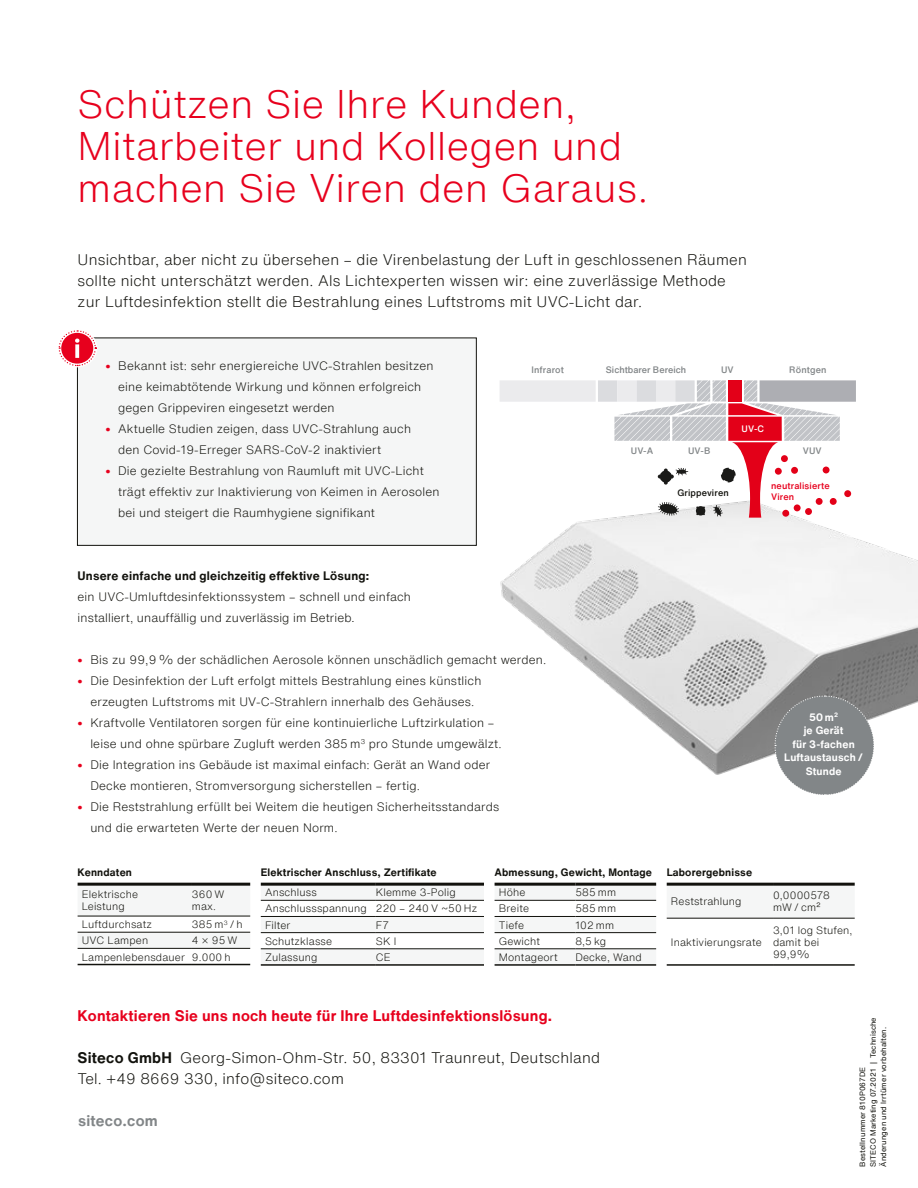
<style>
.page{position:relative;width:918px;height:1188px;background:#fff}
.page>*{position:absolute;margin:0;border:0;box-sizing:border-box;transform-origin:0 0}
.t1{font:300 39px/42px "Helvetica Now Text";letter-spacing:.015em;color:#e7001d}
.t2{font:300 15px/21px "Helvetica Now Text";letter-spacing:.015em;color:#12120d}
.t3{font:700 15px "Helvetica Now Text";letter-spacing:.015em;color:#e7001d}
.t4{font:700 15px "Helvetica Now Text";letter-spacing:.015em;color:#828688}
.t5{font:300 12px/21px "Helvetica Now Text";letter-spacing:.015em;color:#12120d}
.t6{font:700 12px "Helvetica Now Text";letter-spacing:.015em;color:#12120d}
.t7{font:300 10.5px/12px "Helvetica Now Text";letter-spacing:.015em;color:#12120d}
.t8{font:700 10.5px "Helvetica Now Text";letter-spacing:.015em;color:#12120d}
.t9{font:700 10.5px/13.5px "Helvetica Now Text";letter-spacing:.015em;color:#fff;text-align:center}
.t10{font:500 9.15px "Helvetica Now Text";letter-spacing:.005em;color:#828688}
.t11{font:500 9.15px/11.2px "Helvetica Now Text";letter-spacing:.015em;color:#e7001d}
.t12{font:500 9.15px "Helvetica Now Text";letter-spacing:.015em;color:#12120d}
.t13{font:500 9.15px "Helvetica Now Text";color:#fff}
.t14{font:7.5px/10.5px "Helvetica Now Text";letter-spacing:.015em;color:#12120d}
.s1{font-weight:700;color:#e7001d}
.s2{font-weight:700}
</style>
<div class="page">
<img style="left:500px;top:518px;width:418px;height:257px">
<div style="left:77px;top:338px;width:400px;height:208px;background:#f5f6f6"></div>
<svg style="left:58px;top:330px;width:39px;height:37px"></svg>
<svg style="left:500px;top:380px;width:356px;height:138px"></svg>
<svg style="left:774px;top:695px;width:101px;height:100px;background:#929596"></svg>
<svg style="left:78px;top:882px;width:172px;height:82px"></svg>
<hr style="left:78px;top:883px;width:114px;height:3px;background:#12120d">
<hr style="left:192px;top:883px;width:58px;height:3px;background:#12120d">
<hr style="left:78px;top:964px;width:114px;height:1px;background:#12120d">
<hr style="left:192px;top:964px;width:58px;height:1px;background:#12120d">
<hr style="left:78px;top:916px;width:114px;height:1px;background:#12120d">
<hr style="left:192px;top:916px;width:58px;height:1px;background:#12120d">
<hr style="left:78px;top:932px;width:114px;height:1px;background:#12120d">
<hr style="left:192px;top:932px;width:58px;height:1px;background:#12120d">
<hr style="left:78px;top:948px;width:114px;height:1px;background:#12120d">
<hr style="left:192px;top:948px;width:58px;height:1px;background:#12120d">
<svg style="left:261px;top:882px;width:223px;height:67px"></svg>
<hr style="left:261px;top:883px;width:115px;height:3px;background:#12120d">
<hr style="left:376px;top:883px;width:108px;height:3px;background:#12120d">
<hr style="left:261px;top:964px;width:115px;height:2px;background:#12120d">
<hr style="left:376px;top:964px;width:108px;height:2px;background:#12120d">
<hr style="left:261px;top:900px;width:115px;height:1px;background:#12120d">
<hr style="left:376px;top:900px;width:108px;height:1px;background:#12120d">
<hr style="left:261px;top:916px;width:115px;height:1px;background:#12120d">
<hr style="left:376px;top:916px;width:108px;height:1px;background:#12120d">
<hr style="left:261px;top:932px;width:115px;height:1px;background:#12120d">
<hr style="left:376px;top:932px;width:108px;height:1px;background:#12120d">
<hr style="left:261px;top:949px;width:115px;height:1px;background:#12120d">
<hr style="left:376px;top:949px;width:108px;height:1px;background:#12120d">
<svg style="left:495px;top:882px;width:161px;height:67px"></svg>
<hr style="left:495px;top:883px;width:80px;height:3px;background:#12120d">
<hr style="left:575px;top:883px;width:81px;height:3px;background:#12120d">
<hr style="left:495px;top:964px;width:80px;height:2px;background:#12120d">
<hr style="left:575px;top:964px;width:81px;height:2px;background:#12120d">
<hr style="left:495px;top:900px;width:80px;height:1px;background:#12120d">
<hr style="left:575px;top:900px;width:81px;height:1px;background:#12120d">
<hr style="left:495px;top:916px;width:80px;height:1px;background:#12120d">
<hr style="left:575px;top:916px;width:81px;height:1px;background:#12120d">
<hr style="left:495px;top:932px;width:80px;height:1px;background:#12120d">
<hr style="left:575px;top:932px;width:81px;height:1px;background:#12120d">
<hr style="left:495px;top:949px;width:80px;height:1px;background:#12120d">
<hr style="left:575px;top:949px;width:81px;height:1px;background:#12120d">
<div style="left:667px;top:882px;width:188px;height:36px;background:#f5f6f6"></div>
<hr style="left:667px;top:883px;width:106px;height:3px;background:#12120d">
<hr style="left:773px;top:883px;width:82px;height:3px;background:#12120d">
<hr style="left:667px;top:964px;width:106px;height:2px;background:#12120d">
<hr style="left:773px;top:964px;width:82px;height:2px;background:#12120d">
<hr style="left:667px;top:918px;width:106px;height:1px;background:#12120d">
<hr style="left:773px;top:918px;width:82px;height:1px;background:#12120d">
<h1 class="t1" style="left:78px;top:82px;width:572px">Schützen Sie Ihre Kunden,<br>Mitarbeiter und Kollegen und machen Sie Viren den Garaus.</h1>
<p class="t2" style="left:78px;top:249px;width:671px">Unsichtbar, aber nicht zu übersehen – die Virenbelastung der Luft in geschlossenen Räumen sollte nicht unterschätzt werden. Als Lichtexperten wissen wir: eine zuverlässige Methode zur Luftdesinfektion stellt die Bestrahlung eines Luftstroms mit UVC-Licht dar.</p>
<p class="t5" style="left:118px;top:355px;width:317px;text-indent:-13px"><span class="s1">•</span> Bekannt ist: sehr energiereiche UVC-Strahlen besitzen eine keimabtötende Wirkung und können erfolgreich gegen Grippeviren eingesetzt werden</p>
<p class="t5" style="left:118px;top:418px;width:294px;text-indent:-13px"><span class="s1">•</span> Aktuelle Studien zeigen, dass UVC-Strahlung auch den Covid-19-Erreger SARS-CoV-2 inaktiviert</p>
<p class="t5" style="left:118px;top:460px;width:323px;text-indent:-13px"><span class="s1">•</span> Die gezielte Bestrahlung von Raumluft mit UVC-Licht trägt effektiv zur Inaktivierung von Keimen in Aerosolen bei und steigert die Raumhygiene signifikant</p>
<p class="t10" style="left:532px;top:363px;width:34px">Infrarot</p>
<p class="t10" style="left:606px;top:363px;width:82px">Sichtbarer Bereich</p>
<p class="t10" style="left:721px;top:363px;width:14px">UV</p>
<p class="t10" style="left:789px;top:363px;width:39px">Röntgen</p>
<p class="t10" style="left:631px;top:444px;width:24px">UV-A</p>
<p class="t10" style="left:688px;top:444px;width:24px">UV-B</p>
<p class="t12" style="left:677px;top:486px;width:53px">Grippeviren</p>
<p class="t13" style="left:742px;top:422px;width:24px">UV-C</p>
<p class="t10" style="left:803px;top:444px;width:21px">VUV</p>
<p class="t11" style="left:771px;top:480px;width:60px">neutralisierte<br>Viren</p>
<p class="t6" style="left:78px;top:567px;width:293px">Unsere einfache und gleichzeitig effektive Lösung:</p>
<p class="t5" style="left:78px;top:586px;width:335px">ein UVC-Umluftdesinfektionssystem – schnell und einfach installiert, unauffällig und zuverlässig im Betrieb.</p>
<p class="t5" style="left:78px;top:649px;width:470px"><span class="s1">•</span> Bis zu 99,9 % der schädlichen Aerosole können unschädlich gemacht werden.</p>
<p class="t5" style="left:78px;top:670px;width:405px;text-align:center"><span class="s1">•</span> Die Desinfektion der Luft erfolgt mittels Bestrahlung eines künstlich erzeugten Luftstroms mit UV-C-Strahlern innerhalb des Gehäuses.</p>
<p class="t5" style="left:90px;top:712px;width:413px;text-indent:-13px"><span class="s1">•</span> Kraftvolle Ventilatoren sorgen für eine kontinuierliche Luftzirkulation – leise und ohne spürbare Zugluft werden 385 m<sup>3</sup> pro Stunde umgewälzt.</p>
<p class="t5" style="left:90px;top:754px;width:402px;text-indent:-13px"><span class="s1">•</span> Die Integration ins Gebäude ist maximal einfach: Gerät an Wand oder<br>Decke montieren, Stromversorgung sicherstellen – fertig.</p>
<p class="t5" style="left:90px;top:796px;width:410px;text-indent:-13px"><span class="s1">•</span> Die Reststrahlung erfüllt bei Weitem die heutigen Sicherheitsstandards und die erwarteten Werte der neuen Norm.</p>
<p class="t9" style="left:784px;top:710px;width:80px">50 m<sup>2<br></sup>je Gerät<br>für 3-fachen<br>Luftaustausch /<br>Stunde</p>
<p class="t8" style="left:78px;top:864px;width:56px">Kenndaten</p>
<p class="t7" style="left:82px;top:888px;width:58px">Elektrische<br>Leistung</p>
<p class="t7" style="left:192px;top:888px;width:34px">360 W max.</p>
<p class="t7" style="left:82px;top:918px;width:72px">Luftdurchsatz</p>
<p class="t7" style="left:192px;top:918px;width:52px">385 m<sup>3</sup> / h</p>
<p class="t7" style="left:82px;top:934px;width:68px">UVC Lampen</p>
<p class="t7" style="left:82px;top:932px;width:157px;line-height:16.2px;text-indent:110px">4 × 95 W<br>Lampenlebensdauer 9.000 h</p>
<p class="t8" style="left:261px;top:864px;width:177px">Elektrischer Anschluss, Zertifikate</p>
<p class="t7" style="left:265px;top:886px;width:53px">Anschluss</p>
<p class="t7" style="left:265px;top:884px;width:214px;line-height:16.2px;text-indent:111px">Klemme 3-Polig<br>Anschlussspannung 220 – 240 V ~50 Hz<br>Filter</p>
<p class="t7" style="left:376px;top:919px;width:15px">F7</p>
<p class="t7" style="left:265px;top:935px;width:69px">Schutzklasse</p>
<p class="t7" style="left:376px;top:935px;width:22px">SK I</p>
<p class="t7" style="left:265px;top:951px;width:54px">Zulassung</p>
<p class="t7" style="left:376px;top:951px;width:16px">CE</p>
<p class="t8" style="left:495px;top:864px;width:159px">Abmessung, Gewicht, Montage</p>
<p class="t7" style="left:499px;top:886px;width:28px">Höhe</p>
<p class="t7" style="left:575px;top:886px;width:42px">585 mm</p>
<p class="t7" style="left:499px;top:902px;width:32px">Breite</p>
<p class="t7" style="left:575px;top:902px;width:42px">585 mm</p>
<p class="t7" style="left:499px;top:919px;width:27px">Tiefe</p>
<p class="t7" style="left:575px;top:919px;width:40px">102 mm</p>
<p class="t7" style="left:499px;top:935px;width:43px">Gewicht</p>
<p class="t7" style="left:575px;top:935px;width:32px">8,5 kg</p>
<p class="t7" style="left:499px;top:951px;width:61px">Montageort</p>
<p class="t7" style="left:575px;top:951px;width:68px">Decke, Wand</p>
<p class="t8" style="left:667px;top:864px;width:87px">Laborergebnisse</p>
<p class="t7" style="left:671px;top:895px;width:72px">Reststrahlung</p>
<p class="t7" style="left:773px;top:889px;width:58px">0,0000578 mW / cm²</p>
<p class="t7" style="left:671px;top:936px;width:92px">Inaktivierungsrate</p>
<p class="t7" style="left:773px;top:924px;width:81px">3,01 log Stufen, damit bei<br>99,9%</p>
<p class="t3" style="left:78px;top:1004px;width:476px">Kontaktieren Sie uns noch heute für Ihre Luftdesinfektionslösung.</p>
<p class="t2" style="left:78px;top:1047px;width:524px"><span class="s2">Siteco GmbH</span> Georg-Simon-Ohm-Str. 50, 83301 Traunreut, Deutschland<br>Tel. +49 8669 330, info@siteco.com</p>
<p class="t4" style="left:78px;top:1109px;width:81px">siteco.com</p>
<p class="t14" style="left:857px;top:1167px;width:151px;rotate:-90deg">Bestellnummer 810P067DE<br>SITECO Marketing 07.2021 | Technische<br>Änderungen und Irrtümer vorbehalten.</p>
</div>
